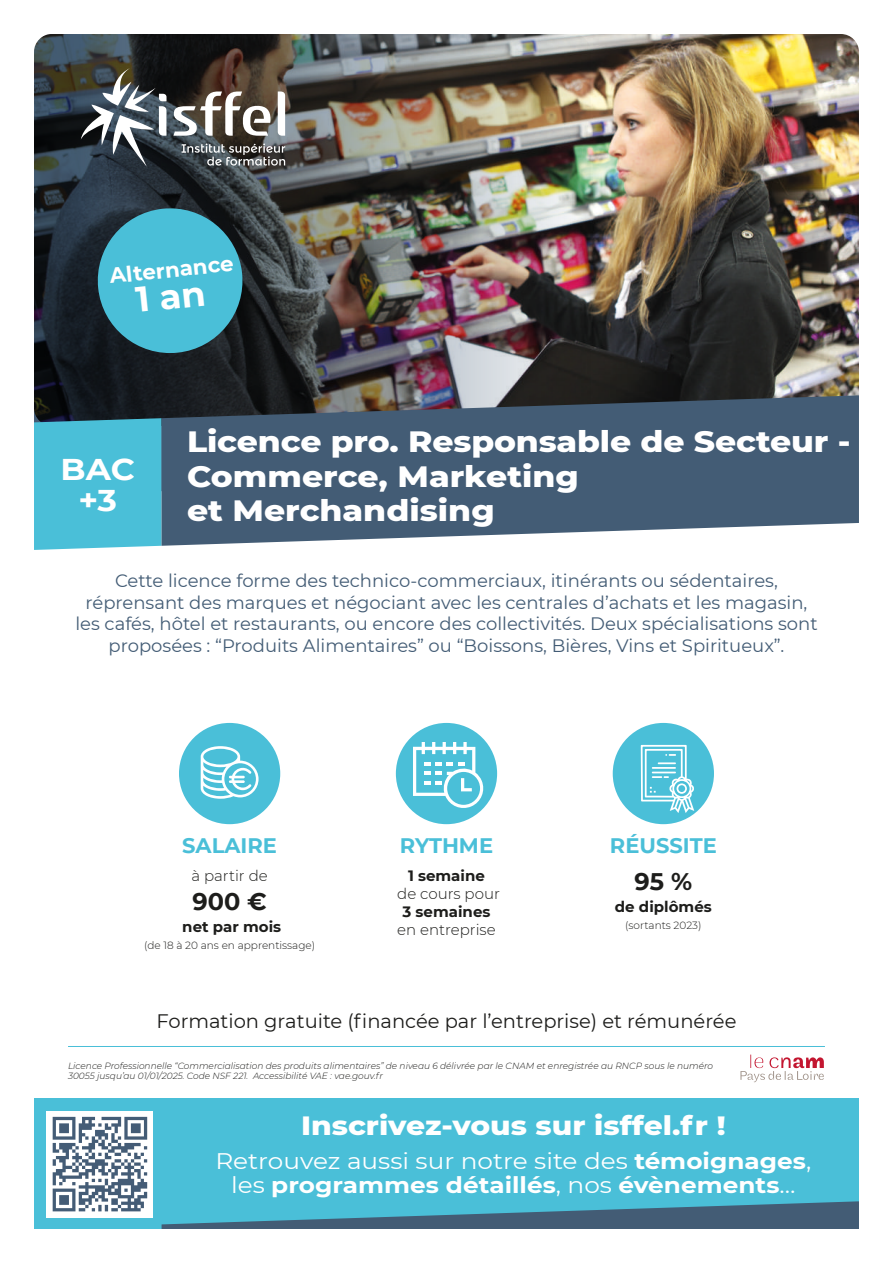
<style>
.page{position:relative;width:893px;height:1263px;background:#fff}
.page>*{position:absolute;margin:0;border:0;box-sizing:border-box;transform-origin:0 0}
.t1{font:800 30px/34.5px "Montserrat";letter-spacing:-.005em;color:#fff;scale:1.1 1}
.t2{font:700 30px/31.5px "Montserrat";color:#fff;text-align:center;scale:1.1 1}
.t3{font:800 27px "Montserrat";color:#fff;scale:1.1 1}
.t4{font:700 24px "Montserrat";color:#1d1d1b}
.t5{font:700 22.5px/24px "Montserrat";color:#fff;text-align:center;scale:1.1 1}
.t6{font:700 21.45px "Montserrat";color:#fff}
.t7{font:700 21px "Montserrat";color:#4abfd8}
.t8{font:19.5px "Montserrat";color:#1d1d1b}
.t9{font:18px/21.6px "Montserrat";color:#435c75;text-align:center}
.t10{font:700 15px "Montserrat";color:#1d1d1b}
.t11{font:300 15px "Montserrat";color:#1d1d1b}
.t12{font:300 10.5px "Montserrat";color:#1d1d1b}
.t13{font:italic 300 9px/10.8px "Montserrat";color:#1d1d1b}
.s1{font-weight:400}
</style>
<div class="page">
<img style="left:34px;top:34px;width:825px;height:361px">
<img style="left:34px;top:34px;width:557px;height:457px;border-radius:18px">
<div style="left:34px;top:418px;width:128px;height:132px;background:#4abfd8"></div>
<svg style="left:162px;top:395px;width:697px;height:151px;background:#51667b"></svg>
<svg style="left:173px;top:91px;width:98px;height:45px"></svg>
<svg style="left:278px;top:91px;width:7px;height:45px"></svg>
<svg style="left:182px;top:144px;width:103px;height:22px;background:#656869"></svg>
<svg style="left:81px;top:68px;width:86px;height:99px"></svg>
<div style="left:34px;top:1098px;width:825px;height:131px;background:#4abfd8"></div>
<hr style="left:68px;top:1046px;width:757px;height:1px;background:#4abfd8">
<div style="left:613px;top:723px;width:101px;height:101px;background:#4abfd8;border-radius:50%"></div>
<svg style="left:641px;top:745px;width:53px;height:68px"></svg>
<div style="left:47px;top:1111px;width:106px;height:106px;background:#fff"></div>
<svg style="left:46px;top:1115px;width:813px;height:114px"></svg>
<svg style="left:740px;top:1054px;width:84px;height:28px"></svg>
<div style="left:396px;top:723px;width:101px;height:101px;background:#4abfd8;border-radius:50%"></div>
<svg style="left:413px;top:742px;width:73px;height:69px"></svg>
<div style="left:179px;top:723px;width:101px;height:101px;background:#4abfd8;border-radius:50%"></div>
<svg style="left:201px;top:746px;width:58px;height:53px"></svg>
<svg style="left:94px;top:205px;width:152px;height:152px;background:#3c91a4"></svg>
<p class="t6" style="left:108px;top:260px;width:126px;rotate:-6deg">Alternance</p>
<h1 class="t2" style="left:61px;top:452px;width:69px">BAC +3</h1>
<h1 class="t1" style="left:187px;top:423px;width:605px">Licence pro. Responsable de Secteur -<br>Commerce, Marketing<br>et Merchandising</h1>
<p class="t9" style="left:75px;top:569px;width:744px">Cette licence forme des technico-commerciaux, itinérants ou sédentaires, réprensant des marques et négociant avec les centrales d’achats et les magasin, les cafés, hôtel et restaurants, ou encore des collectivités. Deux spécialisations sont proposées : “Produits Alimentaires” ou “Boissons, Bières, Vins et Spiritueux”.</p>
<p class="t7" style="left:182px;top:830px;width:96px">SALAIRE</p>
<p class="t7" style="left:400px;top:830px;width:95px">RYTHME</p>
<p class="t11" style="left:191px;top:865px;width:78px">à partir de</p>
<h3 class="t4" style="left:192px;top:884px;width:76px">900 €</h3>
<p class="t10" style="left:182px;top:916px;width:100px">net par mois</p>
<p class="t12" style="left:144px;top:938px;width:173px">(de 18 à 20 ans en apprentissage)</p>
<p class="t10" style="left:408px;top:865px;width:78px">1 semaine</p>
<p class="t11" style="left:397px;top:883px;width:104px">de cours pour</p>
<p class="t10" style="left:402px;top:901px;width:89px">3 semaines</p>
<p class="t11" style="left:397px;top:919px;width:100px">en entreprise</p>
<p class="t7" style="left:610px;top:830px;width:108px">RÉUSSITE</p>
<h3 class="t4" style="left:635px;top:864px;width:59px">95 %</h3>
<p class="t10" style="left:615px;top:896px;width:98px">de diplômés</p>
<p class="t12" style="left:625px;top:918px;width:78px">(sortants 2023)</p>
<p class="t8" style="left:156px;top:1008px;width:582px">Formation gratuite (financée par l’entreprise) et rémunérée</p>
<p class="t13" style="left:68px;top:1060px;width:647px">Licence Professionnelle “Commercialisation des produits alimentaires” de niveau 6 délivrée par le CNAM et enregistrée au RNCP sous le numéro<br>30055 jusqu’au 01/01/2025. Code NSF 221. Accessibilité VAE : vae.gouv.fr</p>
<h2 class="t3" style="left:301px;top:1105px;width:387px">Inscrivez-vous sur isffel.fr !</h2>
<p class="t5" style="left:215px;top:1148px;width:543px"><span class="s1">Retrouvez aussi sur notre site des</span> témoignages<span class="s1">, les</span> programmes détaillés<span class="s1">, nos</span> évènements<span class="s1">…</span></p>
</div>
